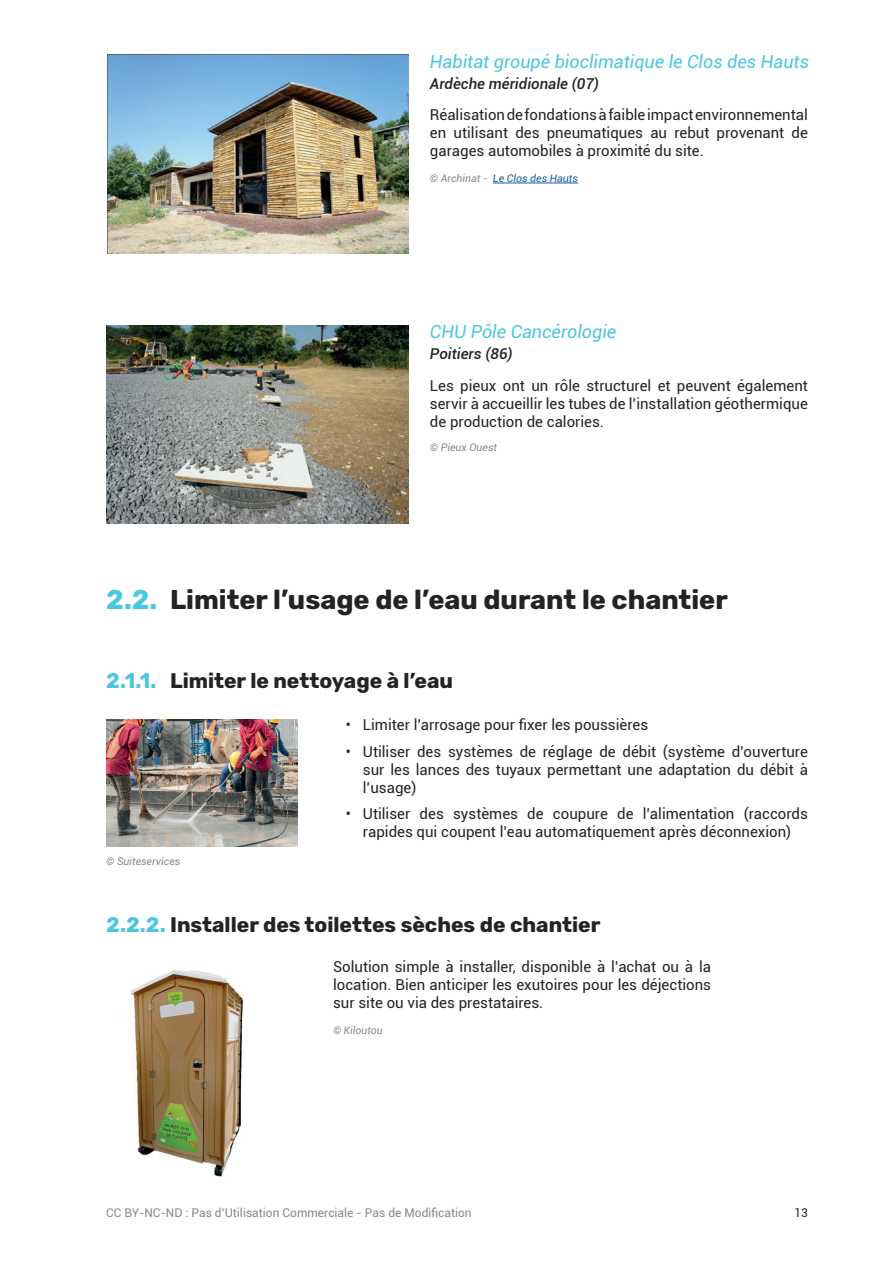
<style>
.page{position:relative;width:893px;height:1263px;background:#fff}
.page>*{position:absolute;margin:0;border:0;box-sizing:border-box;transform-origin:0 0}
.t1{font:700 27px "Rubik";color:#242322}
.t2{font:700 21px "Rubik";color:#242322}
.t3{font:italic 18px "Roboto";color:#4cc6e0}
.t4{font:15px/18px "Roboto";color:#242322;text-align:justify}
.t5{font:italic 500 15px "Roboto";color:#242322}
.t6{font:12px "Roboto";color:#84898b}
.t7{font:12px "Roboto";color:#242322}
.t8{font:italic 10.5px "Roboto";color:#84898b}
.t9{font:italic 10.5px "Roboto";color:#175d9e}
.s1{color:#84898b}
.s2{color:#4cc6e0}
</style>
<div class="page">
<img style="left:106px;top:325px;width:303px;height:199px">
<img style="left:108px;top:54px;width:301px;height:199px">
<img style="left:107px;top:719px;width:190px;height:128px">
<img style="left:120px;top:970px;width:124px;height:207px">
<hr style="left:493px;top:183px;width:85px;height:1px;background:#175d9e">
<p class="t3" style="left:430px;top:48px;width:381px">Habitat groupé bioclimatique le Clos des Hauts</p>
<p class="t5" style="left:430px;top:73px;width:171px">Ardèche méridionale (07)</p>
<p class="t4" style="left:430px;top:105px;width:379px">Réalisation de fondations à faible impact environnemental en utilisant des pneumatiques au rebut provenant de garages automobiles à proximité du site.</p>
<p class="t9" style="left:430px;top:171px;width:149px"><span class="s1">© Archinat -</span> Le Clos des Hauts</p>
<p class="t3" style="left:430px;top:319px;width:188px">CHU Pôle Cancérologie</p>
<p class="t5" style="left:430px;top:343px;width:84px">Poitiers (86)</p>
<p class="t4" style="left:430px;top:376px;width:379px">Les pieux ont un rôle structurel et peuvent également servir à accueillir les tubes de l’installation géothermique de production de calories.</p>
<p class="t8" style="left:430px;top:440px;width:69px">© Pieux Ouest</p>
<h1 class="t1" style="left:106px;top:584px;width:623px"><span class="s2">2.2.</span> Limiter l’usage de l’eau durant le chantier</h1>
<h2 class="t2" style="left:106px;top:668px;width:348px"><span class="s2">2.1.1.</span> Limiter le nettoyage à l’eau</h2>
<p class="t4" style="left:346px;top:715px;width:304px">• Limiter l’arrosage pour fixer les poussières</p>
<p class="t4" style="left:363px;top:742px;width:447px;text-indent:-17px">• Utiliser des systèmes de réglage de débit (système d’ouverture sur les lances des tuyaux permettant une adaptation du débit à l’usage)</p>
<p class="t4" style="left:346px;top:804px;width:464px;text-align:center">• Utiliser des systèmes de coupure de l’alimentation (raccords rapides qui coupent l’eau automatiquement après déconnexion)</p>
<p class="t8" style="left:106px;top:854px;width:76px">© Suiteservices</p>
<h2 class="t2" style="left:106px;top:912px;width:496px"><span class="s2">2.2.2.</span> Installer des toilettes sèches de chantier</h2>
<p class="t4" style="left:333px;top:957px;width:379px">Solution simple à installer, disponible à l’achat ou à la location. Bien anticiper les exutoires pour les déjections sur site ou via des prestataires.</p>
<p class="t8" style="left:333px;top:1023px;width:51px">© Kiloutou</p>
<p class="t6" style="left:106px;top:1204px;width:367px">CC BY-NC-ND : Pas d’Utilisation Commerciale - Pas de Modification</p>
<p class="t7" style="left:794px;top:1204px;width:15px">13</p>
</div>
